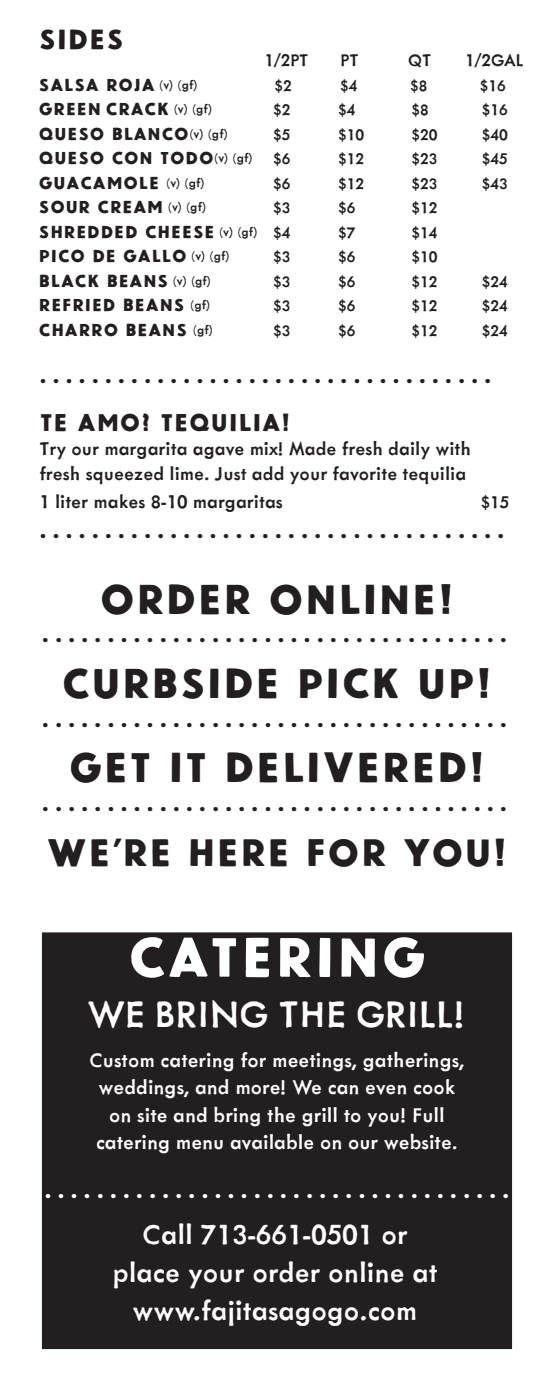
<style>
.page{position:relative;width:536px;height:1386px;background:#fff}
.page>*{position:absolute;margin:0;border:0;box-sizing:border-box;transform-origin:0 0}
.t1{font:56px "Newcastle Basic Clean";color:#fff}
.t2{font:42px "Newcastle Basic Clean";color:#231f20}
.t3{font:500 42px "Metallophile Sp 8";color:#fff}
.t4{font:38.5px "Newcastle Basic Clean";color:#231f20}
.t5{font:500 31.5px "Metallophile Sp 8";color:#fff}
.t6{font:28px "Newcastle Basic Clean";color:#231f20}
.t7{font:24.5px "Newcastle Basic Clean";color:#231f20}
.t8{font:500 22.75px/27.3px "Metallophile Sp 8";color:#fff;text-align:center}
.t9{font:500 21px/24.5px "Metallophile Sp 8";color:#231f20}
.t10{font:500 19.25px "Metallophile Sp 8";color:#231f20}
.t11{font:500 19.25px "Metallophile Sp 8";color:#fff}
.t12{font:17.5px "Newcastle Basic Clean";letter-spacing:.01em;color:#231f20}
.t13{font:500 17.5px "Metallophile Sp 8";color:#231f20}
.s1{font-family:"Metallophile Sp 8";font-weight:500;font-size:14px}
.s2{font-family:"Metallophile Sp 8";font-weight:500}
</style>
<div class="page">
<div style="left:43px;top:933px;width:468px;height:415px;background:#231f20"></div>
<div style="left:42px;top:932px;width:470px;height:417px;border:2px solid #231f20"></div>
<p class="t6" style="left:38px;top:18px;width:87px">SIDES</p>
<p class="t10" style="left:264px;top:49px;width:45px">1/2PT</p>
<p class="t10" style="left:340px;top:49px;width:20px">PT</p>
<p class="t10" style="left:407px;top:49px;width:25px">QT</p>
<p class="t10" style="left:465px;top:49px;width:60px">1/2GAL</p>
<p class="t12" style="left:39px;top:71px;width:161px">SALSA ROJA <span class="s1">(v) (gf)</span></p>
<p class="t13" style="left:274px;top:75px;width:19px">$2</p>
<p class="t13" style="left:340px;top:75px;width:19px">$4</p>
<p class="t13" style="left:410px;top:75px;width:19px">$8</p>
<p class="t13" style="left:479px;top:75px;width:28px">$16</p>
<p class="t12" style="left:39px;top:96px;width:175px">GREEN CRACK <span class="s1">(v) (gf)</span></p>
<p class="t13" style="left:273px;top:99px;width:19px">$2</p>
<p class="t13" style="left:338px;top:99px;width:19px">$4</p>
<p class="t13" style="left:411px;top:99px;width:19px">$8</p>
<p class="t13" style="left:481px;top:99px;width:28px">$16</p>
<p class="t12" style="left:39px;top:120px;width:191px">QUESO BLANCO<span class="s1">(v) (gf)</span></p>
<p class="t13" style="left:273px;top:124px;width:19px">$5</p>
<p class="t13" style="left:338px;top:124px;width:28px">$10</p>
<p class="t13" style="left:411px;top:124px;width:28px">$20</p>
<p class="t13" style="left:481px;top:124px;width:28px">$40</p>
<p class="t12" style="left:39px;top:145px;width:253px">QUESO CON TODO<span class="s1">(v) (gf)</span> <span class="s2">$6</span></p>
<p class="t13" style="left:338px;top:148px;width:28px">$12</p>
<p class="t13" style="left:411px;top:148px;width:28px">$23</p>
<p class="t13" style="left:481px;top:148px;width:28px">$45</p>
<p class="t12" style="left:39px;top:169px;width:168px">GUACAMOLE <span class="s1">(v) (gf)</span></p>
<p class="t13" style="left:273px;top:173px;width:19px">$6</p>
<p class="t13" style="left:338px;top:173px;width:28px">$12</p>
<p class="t13" style="left:411px;top:173px;width:28px">$23</p>
<p class="t13" style="left:481px;top:173px;width:28px">$43</p>
<p class="t12" style="left:39px;top:194px;width:169px">SOUR CREAM <span class="s1">(v) (gf)</span></p>
<p class="t13" style="left:273px;top:197px;width:19px">$3</p>
<p class="t13" style="left:338px;top:197px;width:19px">$6</p>
<p class="t13" style="left:411px;top:197px;width:28px">$12</p>
<p class="t12" style="left:39px;top:218px;width:253px">SHREDDED CHEESE <span class="s1">(v) (gf)</span> <span class="s2">$4</span></p>
<p class="t13" style="left:338px;top:222px;width:19px">$7</p>
<p class="t13" style="left:411px;top:222px;width:28px">$14</p>
<p class="t12" style="left:39px;top:243px;width:193px">PICO DE GALLO <span class="s1">(v) (gf)</span></p>
<p class="t13" style="left:273px;top:246px;width:19px">$3</p>
<p class="t13" style="left:338px;top:246px;width:19px">$6</p>
<p class="t13" style="left:411px;top:246px;width:28px">$10</p>
<p class="t12" style="left:39px;top:267px;width:174px">BLACK BEANS <span class="s1">(v) (gf)</span></p>
<p class="t13" style="left:273px;top:271px;width:19px">$3</p>
<p class="t13" style="left:338px;top:271px;width:19px">$6</p>
<p class="t13" style="left:411px;top:271px;width:28px">$12</p>
<p class="t13" style="left:481px;top:271px;width:28px">$24</p>
<p class="t12" style="left:39px;top:292px;width:173px">REFRIED BEANS <span class="s1">(gf)</span></p>
<p class="t13" style="left:273px;top:295px;width:19px">$3</p>
<p class="t13" style="left:338px;top:295px;width:19px">$6</p>
<p class="t13" style="left:411px;top:295px;width:28px">$12</p>
<p class="t13" style="left:481px;top:295px;width:28px">$24</p>
<p class="t12" style="left:39px;top:316px;width:176px">CHARRO BEANS <span class="s1">(gf)</span></p>
<p class="t13" style="left:273px;top:320px;width:19px">$3</p>
<p class="t13" style="left:338px;top:320px;width:19px">$6</p>
<p class="t13" style="left:411px;top:320px;width:28px">$12</p>
<p class="t13" style="left:481px;top:320px;width:28px">$24</p>
<p class="t10" style="left:39px;top:368px;width:453px">•••••••••••••••••••••••••••••••••••</p>
<p class="t7" style="left:39px;top:404px;width:253px">TE AMO? TEQUILIA!</p>
<p class="t9" style="left:39px;top:436px;width:433px">Try our margarita agave mix! Made fresh daily with fresh squeezed lime. Just add your favorite tequilia</p>
<p class="t9" style="left:39px;top:488px;width:245px">1 liter makes 8-10 margaritas</p>
<p class="t10" style="left:480px;top:490px;width:30px">$15</p>
<p class="t10" style="left:39px;top:523px;width:466px">••••••••••••••••••••••••••••••••••••</p>
<p class="t2" style="left:99px;top:568px;width:356px">ORDER ONLINE!</p>
<p class="t10" style="left:42px;top:627px;width:466px">••••••••••••••••••••••••••••••••••••</p>
<p class="t2" style="left:61px;top:652px;width:432px">CURBSIDE PICK UP!</p>
<p class="t10" style="left:42px;top:712px;width:466px">••••••••••••••••••••••••••••••••••••</p>
<p class="t2" style="left:68px;top:736px;width:418px">GET IT DELIVERED!</p>
<p class="t10" style="left:42px;top:795px;width:466px">••••••••••••••••••••••••••••••••••••</p>
<p class="t4" style="left:46px;top:824px;width:463px">WE’RE HERE FOR YOU!</p>
<p class="t1" style="left:127px;top:916px;width:301px">CATERING</p>
<p class="t3" style="left:88px;top:989px;width:379px">WE BRING THE GRILL!</p>
<p class="t8" style="left:89px;top:1046px;width:376px">Custom catering for meetings, gatherings, weddings, and more! We can even cook on site and bring the grill to you! Full</p>
<p class="t8" style="left:96px;top:1128px;width:363px">catering menu available on our website.</p>
<p class="t11" style="left:44px;top:1182px;width:466px">••••••••••••••••••••••••••••••••••••</p>
<p class="t5" style="left:142px;top:1216px;width:266px">Call 713-661-0501 or</p>
<p class="t5" style="left:112px;top:1253px;width:327px">place your order online at</p>
<p class="t5" style="left:133px;top:1291px;width:286px">www.fajitasagogo.com</p>
</div>
